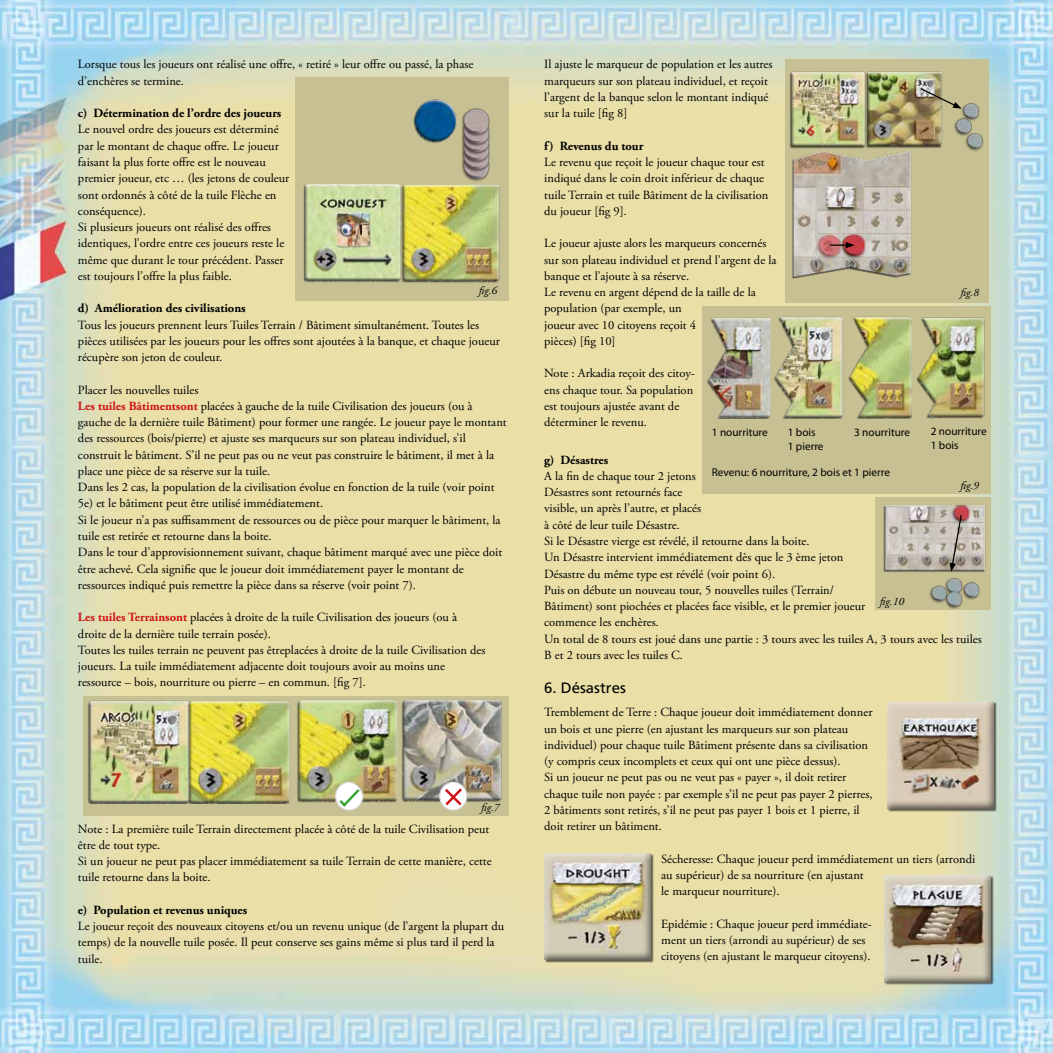
<style>
.page{position:relative;width:1053px;height:1053px;background:#fff}
.page>*{position:absolute;margin:0;border:0;box-sizing:border-box;transform-origin:0 0}
.t1{font:15px "Frutiger";color:#000}
.t2{font:12.5px/16.2px "Adobe Garamond Pro";color:#000}
.t3{font:700 12.5px "Adobe Garamond Pro";color:#000}
.t4{font:11.25px/13.8px "Myriad Pro";color:#000}
.t5{font:italic 11.25px "Adobe Garamond Pro";color:#000}
.s1{font-weight:700;color:#cd1417}
</style>
<div class="page">
<img style="left:0;top:0;width:1052px;height:1052px">
<div style="left:83px;top:696px;width:425px;height:119px;background:#c7c093"></div>
<img style="left:82px;top:696px;width:420px;height:107px">
<svg style="left:440px;top:782px;width:26px;height:28px"></svg>
<div style="left:439px;top:781px;width:28px;height:29px;border:1px solid #dadada;border-radius:50%"></div>
<svg style="left:442px;top:785px;width:22px;height:23px"></svg>
<svg style="left:335px;top:782px;width:27px;height:28px"></svg>
<div style="left:335px;top:781px;width:28px;height:29px;border:1px solid #dadada;border-radius:50%"></div>
<svg style="left:337px;top:786px;width:25px;height:23px"></svg>
<div style="left:295px;top:77px;width:213px;height:223px;background:#c7c093"></div>
<img style="left:303px;top:99px;width:197px;height:184px">
<div style="left:785px;top:59px;width:204px;height:243px;background:#c7c093"></div>
<img style="left:789px;top:71px;width:195px;height:208px">
<svg style="left:918px;top:87px;width:43px;height:22px"></svg>
<svg style="left:829px;top:242px;width:25px;height:6px"></svg>
<div style="left:702px;top:306px;width:288px;height:187px;background:#c7c093"></div>
<img style="left:707px;top:316px;width:278px;height:102px">
<div style="left:875px;top:497px;width:115px;height:112px;background:#c7c093"></div>
<img style="left:883px;top:504px;width:103px;height:105px">
<svg style="left:949px;top:513px;width:13px;height:59px"></svg>
<div style="left:887px;top:702px;width:109px;height:109px;background:#000;opacity:.6"></div>
<div style="left:886px;top:700px;width:108px;height:108px;background:#000;opacity:.75"></div>
<div style="left:884px;top:875px;width:109px;height:110px;background:#000;opacity:.6"></div>
<div style="left:883px;top:873px;width:109px;height:109px;background:#000;opacity:.75"></div>
<div style="left:544px;top:853px;width:109px;height:109px;background:#605d49"></div>
<div style="left:543px;top:851px;width:108px;height:109px;background:#000;opacity:.75"></div>
<p class="t2" style="left:78px;top:57px;width:397px">Lorsque tous les joueurs ont réalisé une offre, « retiré » leur offre ou passé, la phase d’enchères se termine.</p>
<p class="t3" style="left:78px;top:106px;width:205px">c) Détermination de l’ordre des joueurs</p>
<p class="t2" style="left:78px;top:122px;width:213px">Le nouvel ordre des joueurs est déterminé par le montant de chaque offre. Le joueur faisant la plus forte offre est le nouveau premier joueur, etc … (les jetons de couleur sont ordonnés à côté de la tuile Flèche en conséquence).<br>Si plusieurs joueurs ont réalisé des offres identiques, l’ordre entre ces joueurs reste le même que durant le tour précédent. Passer est toujours l’offre la plus faible.</p>
<p class="t3" style="left:78px;top:301px;width:169px">d) Amélioration des civilisations</p>
<p class="t2" style="left:78px;top:317px;width:423px">Tous les joueurs prennent leurs Tuiles Terrain / Bâtiment simultanément. Toutes les pièces utilisées par les joueurs pour les offres sont ajoutées à la banque, et chaque joueur récupère son jeton de couleur.</p>
<p class="t2" style="left:78px;top:382px;width:430px">Placer les nouvelles tuiles<br><span class="s1">Les tuiles Bâtimentsont</span> placées à gauche de la tuile Civilisation des joueurs (ou à gauche de la dernière tuile Bâtiment) pour former une rangée. Le joueur paye le montant des ressources (bois/pierre) et ajuste ses marqueurs sur son plateau individuel, s’il construit le bâtiment. S’il ne peut pas ou ne veut pas construire le bâtiment, il met à la place une pièce de sa réserve sur la tuile.<br>Dans les 2 cas, la population de la civilisation évolue en fonction de la tuile (voir point 5e) et le bâtiment peut être utilisé immédiatement.<br>Si le joueur n’a pas suffisamment de ressources ou de pièce pour marquer le bâtiment, la tuile est retirée et retourne dans la boite.<br>Dans le tour d’approvisionnement suivant, chaque bâtiment marqué avec une pièce doit être achevé. Cela signifie que le joueur doit immédiatement payer le montant de ressources indiqué puis remettre la pièce dans sa réserve (voir point 7).</p>
<p class="t2" style="left:78px;top:609px;width:409px"><span class="s1">Les tuiles Terrainsont</span> placées à droite de la tuile Civilisation des joueurs (ou à droite de la dernière tuile terrain posée).<br>Toutes les tuiles terrain ne peuvent pas êtreplacées à droite de la tuile Civilisation des joueurs. La tuile immédiatement adjacente doit toujours avoir au moins une ressource – bois, nourriture ou pierre – en commun. [fig 7].</p>
<p class="t5" style="left:478px;top:284px;width:20px">fig.6</p>
<p class="t5" style="left:481px;top:800px;width:20px">fig.7</p>
<p class="t2" style="left:78px;top:821px;width:415px">Note : La première tuile Terrain directement placée à côté de la tuile Civilisation peut être de tout type.<br>Si un joueur ne peut pas placer immédiatement sa tuile Terrain de cette manière, cette tuile retourne dans la boite.</p>
<p class="t3" style="left:78px;top:902px;width:171px">e) Population et revenus uniques</p>
<p class="t2" style="left:78px;top:918px;width:428px">Le joueur reçoit des nouveaux citoyens et/ou un revenu unique (de l’argent la plupart du temps) de la nouvelle tuile posée. Il peut conserve ses gains même si plus tard il perd la tuile.</p>
<p class="t2" style="left:544px;top:57px;width:230px">Il ajuste le marqueur de population et les autres marqueurs sur son plateau individuel, et reçoit l’argent de la banque selon le montant indiqué sur la tuile [fig 8]</p>
<p class="t3" style="left:544px;top:138px;width:101px">f) Revenus du tour</p>
<p class="t2" style="left:544px;top:154px;width:225px">Le revenu que reçoit le joueur chaque tour est indiqué dans le coin droit inférieur de chaque tuile Terrain et tuile Bâtiment de la civilisation du joueur [fig 9].</p>
<p class="t2" style="left:544px;top:236px;width:234px">Le joueur ajuste alors les marqueurs concernés sur son plateau individuel et prend l’argent de la banque et l’ajoute à sa réserve.<br>Le revenu en argent dépend de la taille de la population (par exemple, un<br>joueur avec 10 citoyens reçoit 4<br>pièces) [fig 10]</p>
<p class="t2" style="left:544px;top:366px;width:152px">Note : Arkadia reçoit des citoy&shy;ens chaque tour. Sa population est toujours ajustée avant de déterminer le revenu.</p>
<p class="t3" style="left:544px;top:452px;width:65px">g) Désastres</p>
<p class="t2" style="left:544px;top:468px;width:439px">A la fin de chaque tour 2 jetons<br>Désastres sont retournés face<br>visible, un après l’autre, et placés<br>à côté de leur tuile Désastre.<br>Si le Désastre vierge est révélé, il retourne dans la boite.<br>Un Désastre intervient immédiatement dès que le 3 ème jeton<br>Désastre du même type est révélé (voir point 6).<br>Puis on débute un nouveau tour, 5 nouvelles tuiles (Terrain/<br>Bâtiment) sont piochées et placées face visible, et le premier joueur<br>commence les enchères.<br>Un total de 8 tours est joué dans une partie : 3 tours avec les tuiles A, 3 tours avec les tuiles B et 2 tours avec les tuiles C.</p>
<p class="t1" style="left:544px;top:679px;width:83px">6. Désastres</p>
<p class="t2" style="left:544px;top:704px;width:330px">Tremblement de Terre : Chaque joueur doit immédiatement donner un bois et une pierre (en ajustant les marqueurs sur son plateau individuel) pour chaque tuile Bâtiment présente dans sa civilisation (y compris ceux incomplets et ceux qui ont une pièce dessus).<br>Si un joueur ne peut pas ou ne veut pas « payer », il doit retirer chaque tuile non payée : par exemple s’il ne peut pas payer 2 pierres, 2 bâtiments sont retirés, s’il ne peut pas payer 1 bois et 1 pierre, il doit retirer un bâtiment.</p>
<p class="t2" style="left:661px;top:851px;width:315px">Sécheresse: Chaque joueur perd immédiatement un tiers (arrondi au supérieur) de sa nourriture (en ajustant<br>le marqueur nourriture).</p>
<p class="t2" style="left:661px;top:916px;width:212px">Epidémie : Chaque joueur perd immédiate&shy;ment un tiers (arrondi au supérieur) de ses citoyens (en ajustant le marqueur citoyens).</p>
<p class="t5" style="left:960px;top:286px;width:20px">fig.8</p>
<p class="t4" style="left:930px;top:424px;width:57px">2 nourriture<br>1 bois</p>
<p class="t4" style="left:711px;top:425px;width:57px">1 nourriture</p>
<p class="t4" style="left:787px;top:425px;width:29px">1 bois</p>
<p class="t4" style="left:854px;top:425px;width:57px">3 nourriture</p>
<p class="t4" style="left:787px;top:439px;width:37px">1 pierre</p>
<p class="t4" style="left:711px;top:465px;width:180px">Revenu: 6 nourriture, 2 bois et 1 pierre</p>
<p class="t5" style="left:960px;top:478px;width:20px">fig.9</p>
<p class="t5" style="left:879px;top:594px;width:26px">fig.10</p>
</div>
